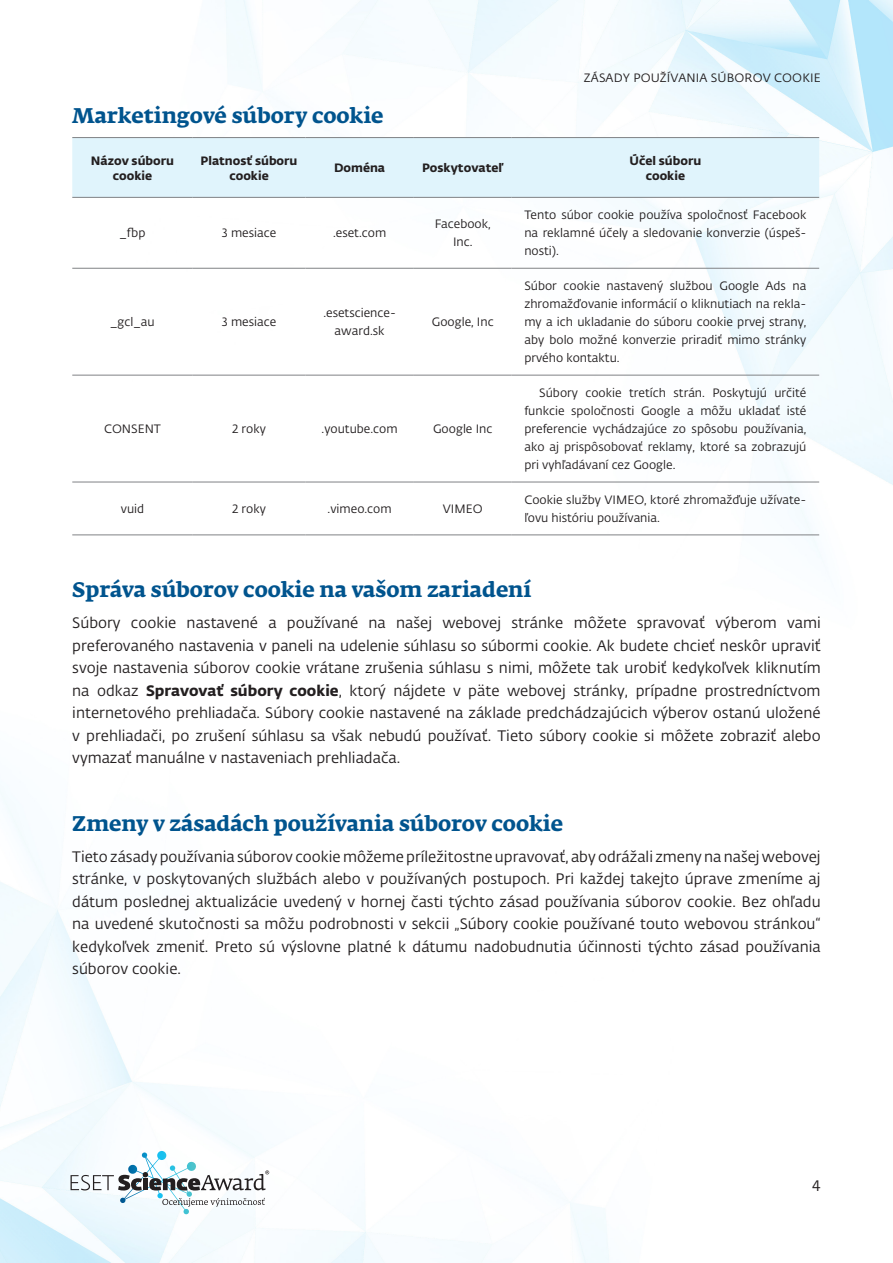
<style>
.page{position:relative;width:893px;height:1263px;background:#fff}
.page>*{position:absolute;margin:0;border:0;box-sizing:border-box;transform-origin:0 0}
.Heading_2{font:21px "Fedra Serif A Std Bold LF";color:#00548e}
.t1{font:15px/22.5px "Fedra Sans Alt Pro Book LF";color:#231f20;text-align:justify}
.Numbering_2{font:12px/18px "Fedra Sans Alt Pro Book LF";color:#231f20;text-align:justify}
.Numbering_2-2{font:12px/15px "Fedra Sans Alt Pro Bold LF";color:#231f20;text-align:center}
.s1{font-family:"Fedra Sans Alt Pro Bold LF"}
</style>
<div class="page">
<img style="left:0;top:0;width:893px;height:1263px">
<svg style="left:71px;top:1151px;width:198px;height:63px"></svg>
<div style="left:72px;top:138px;width:747px;height:59px;background:#e0f4fc"></div>
<hr style="left:72px;top:137px;width:121px;height:1px;background:#808285">
<hr style="left:193px;top:137px;width:112px;height:1px;background:#808285">
<hr style="left:305px;top:137px;width:109px;height:1px;background:#808285">
<hr style="left:414px;top:137px;width:98px;height:1px;background:#808285">
<hr style="left:512px;top:137px;width:307px;height:1px;background:#808285">
<hr style="left:72px;top:197px;width:121px;height:1px;background:#808285">
<hr style="left:193px;top:197px;width:112px;height:1px;background:#808285">
<hr style="left:305px;top:197px;width:109px;height:1px;background:#808285">
<hr style="left:414px;top:197px;width:98px;height:1px;background:#808285">
<hr style="left:512px;top:197px;width:307px;height:1px;background:#808285">
<hr style="left:72px;top:268px;width:121px;height:1px;background:#808285">
<hr style="left:193px;top:268px;width:112px;height:1px;background:#808285">
<hr style="left:305px;top:268px;width:109px;height:1px;background:#808285">
<hr style="left:414px;top:268px;width:98px;height:1px;background:#808285">
<hr style="left:512px;top:268px;width:307px;height:1px;background:#808285">
<hr style="left:72px;top:375px;width:121px;height:1px;background:#808285">
<hr style="left:193px;top:375px;width:112px;height:1px;background:#808285">
<hr style="left:305px;top:375px;width:109px;height:1px;background:#808285">
<hr style="left:414px;top:375px;width:98px;height:1px;background:#808285">
<hr style="left:512px;top:375px;width:307px;height:1px;background:#808285">
<hr style="left:72px;top:482px;width:121px;height:1px;background:#808285">
<hr style="left:193px;top:482px;width:112px;height:1px;background:#808285">
<hr style="left:305px;top:482px;width:109px;height:1px;background:#808285">
<hr style="left:414px;top:482px;width:98px;height:1px;background:#808285">
<hr style="left:512px;top:482px;width:307px;height:1px;background:#808285">
<hr style="left:72px;top:534px;width:121px;height:1px;background:#808285">
<hr style="left:193px;top:534px;width:112px;height:1px;background:#808285">
<hr style="left:305px;top:534px;width:109px;height:1px;background:#808285">
<hr style="left:414px;top:534px;width:98px;height:1px;background:#808285">
<hr style="left:512px;top:534px;width:307px;height:1px;background:#808285">
<p class="Numbering_2" style="left:584px;top:68px;width:238px">ZÁSADY POUŽÍVANIA SÚBOROV COOKIE</p>
<p class="Heading_2" style="left:72px;top:101px;width:313px">Marketingové súbory cookie</p>
<p class="Numbering_2-2" style="left:91px;top:152px;width:85px">Názov súboru cookie</p>
<p class="Numbering_2-2" style="left:201px;top:152px;width:98px">Platnosť súboru cookie</p>
<p class="Numbering_2-2" style="left:334px;top:159px;width:52px">Doména</p>
<p class="Numbering_2-2" style="left:422px;top:159px;width:83px">Poskytovateľ</p>
<p class="Numbering_2-2" style="left:629px;top:152px;width:73px">Účel súboru cookie</p>
<p class="Numbering_2" style="left:120px;top:224px;width:27px">_fbp</p>
<p class="Numbering_2" style="left:222px;top:224px;width:56px">3 mesiace</p>
<p class="Numbering_2" style="left:333px;top:224px;width:55px">.eset.com</p>
<p class="Numbering_2" style="left:435px;top:215px;width:58px;text-align:center">Facebook,<br>Inc.</p>
<p class="Numbering_2" style="left:524px;top:206px;width:284px">Tento súbor cookie používa spoločnosť Facebook na reklamné účely a sledovanie konverzie (úspeš&shy;nosti).</p>
<p class="Numbering_2" style="left:110px;top:313px;width:46px">_gcl_au</p>
<p class="Numbering_2" style="left:222px;top:313px;width:56px">3 mesiace</p>
<p class="Numbering_2" style="left:323px;top:304px;width:74px;text-align:center">.esetscience&shy;award.sk</p>
<p class="Numbering_2" style="left:432px;top:313px;width:63px">Google, Inc</p>
<p class="Numbering_2" style="left:104px;top:420px;width:58px">CONSENT</p>
<p class="Numbering_2" style="left:232px;top:420px;width:35px">2 roky</p>
<p class="Numbering_2" style="left:322px;top:420px;width:77px">.youtube.com</p>
<p class="Numbering_2" style="left:433px;top:420px;width:61px">Google Inc</p>
<p class="Numbering_2" style="left:524px;top:277px;width:284px">Súbor cookie nastavený službou Google Ads na zhromažďovanie informácií o kliknutiach na rekla&shy;my a ich ukladanie do súboru cookie prvej strany, aby bolo možné konverzie priradiť mimo stránky prvého kontaktu.</p>
<p class="Numbering_2" style="left:524px;top:384px;width:284px;text-indent:15px">Súbory cookie tretích strán. Poskytujú určité funkcie spoločnosti Google a môžu ukladať isté preferencie vychádzajúce zo spôsobu používania, ako aj prispôsobovať reklamy, ktoré sa zobrazujú pri vyhľadávaní cez Google.</p>
<p class="Numbering_2" style="left:121px;top:499px;width:25px">vuid</p>
<p class="Numbering_2" style="left:232px;top:499px;width:35px">2 roky</p>
<p class="Numbering_2" style="left:328px;top:499px;width:66px">.vimeo.com</p>
<p class="Numbering_2" style="left:443px;top:499px;width:41px">VIMEO</p>
<p class="Numbering_2" style="left:524px;top:490px;width:284px">Cookie služby VIMEO, ktoré zhromažďuje užívate&shy;ľovu históriu používania.</p>
<p class="Heading_2" style="left:72px;top:575px;width:461px">Správa súborov cookie na vašom zariadení</p>
<p class="t1" style="left:72px;top:611px;width:750px">Súbory cookie nastavené a používané na našej webovej stránke môžete spravovať výberom vami preferovaného nastavenia v paneli na udelenie súhlasu so súbormi cookie. Ak budete chcieť neskôr upraviť svoje nastavenia súborov cookie vrátane zrušenia súhlasu s nimi, môžete tak urobiť kedykoľvek kliknutím na odkaz <span class="s1">Spravovať súbory cookie</span>, ktorý nájdete v päte webovej stránky, prípadne prostredníctvom internetového prehliadača. Súbory cookie nastavené na základe predchádzajúcich výberov ostanú uložené v prehliadači, po zrušení súhlasu sa však nebudú používať. Tieto súbory cookie si môžete zobraziť alebo vymazať manuálne v nastaveniach prehliadača.</p>
<p class="Heading_2" style="left:72px;top:809px;width:492px">Zmeny v zásadách používania súborov cookie</p>
<p class="t1" style="left:72px;top:845px;width:750px">Tieto zásady používania súborov cookie môžeme príležitostne upravovať, aby odrážali zmeny na našej webovej stránke, v poskytovaných službách alebo v používaných postupoch. Pri každej takejto úprave zmeníme aj dátum poslednej aktualizácie uvedený v hornej časti týchto zásad používania súborov cookie. Bez ohľadu na uvedené skutočnosti sa môžu podrobnosti v sekcii „Súbory cookie používané touto webovou stránkou“ kedykoľvek zmeniť. Preto sú výslovne platné k dátumu nadobudnutia účinnosti týchto zásad používania súborov cookie.</p>
<p class="t1" style="left:812px;top:1174px;width:10px">4</p>
</div>
